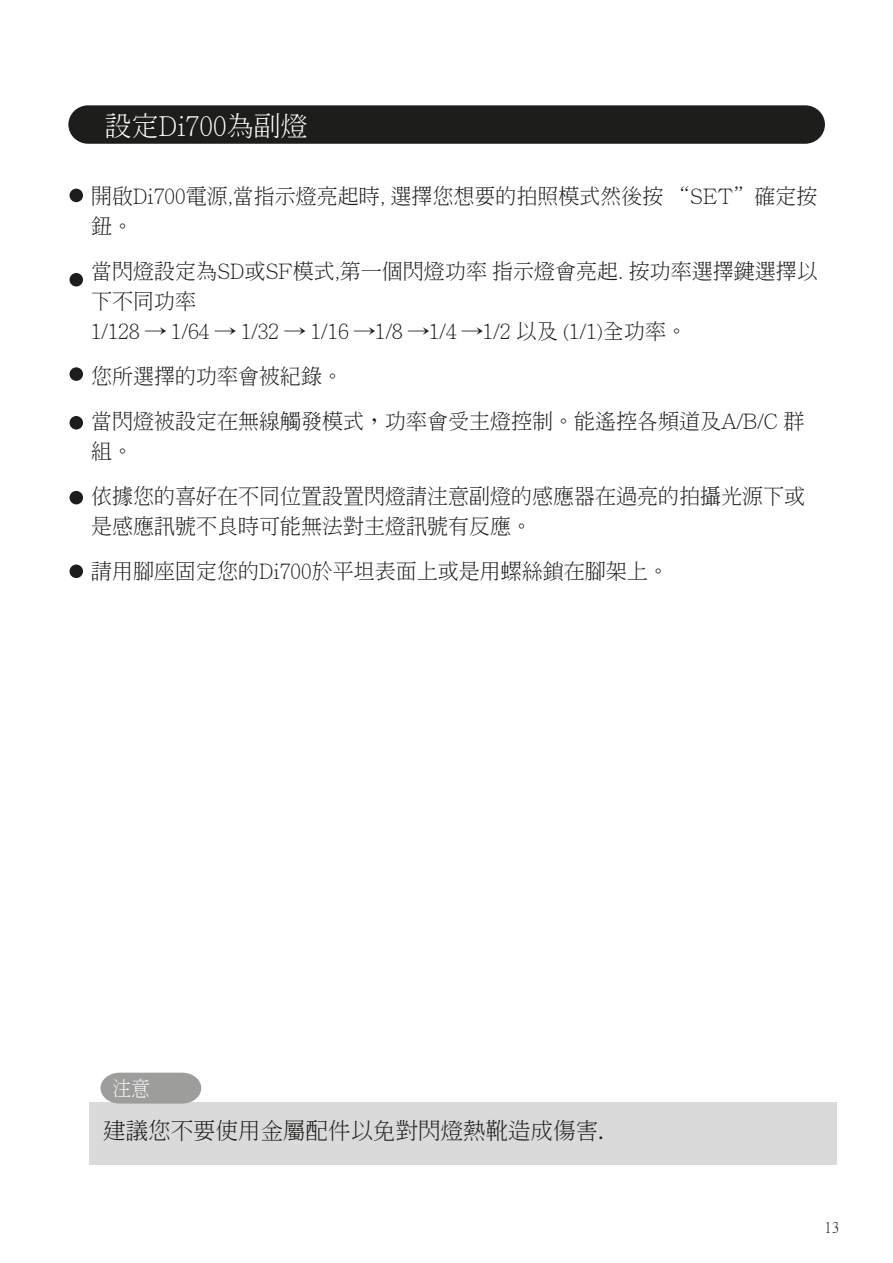
<style>
.page{position:relative;width:893px;height:1263px;background:#fff}
.page>*{position:absolute;margin:0;border:0;box-sizing:border-box;transform-origin:0 0}
.t1{font:300 27px "Adobe Ming Std";color:#fff}
.t2{font:300 22.5px "Adobe Ming Std";color:#1d1d1b}
.t3{font:300 21px/30px "Adobe Ming Std";color:#1d1d1b}
.t4{font:300 20.4px "Adobe Ming Std";color:#fff;scale:.9 1}
.t5{font:15px "Ming Li U";color:#1d1d1b}
.s1{font-family:"Myriad Pro";font-weight:400}
</style>
<div class="page">
<div style="left:68px;top:105px;width:757px;height:39px;background:#1d1d1b"></div>
<div style="left:90px;top:1102px;width:747px;height:62px;background:#dadada"></div>
<svg style="left:101px;top:1073px;width:100px;height:30px;background:#a3a3a2"></svg>
<div style="left:70px;top:189px;width:13px;height:13px;background:#1d1d1b;border-radius:50%"></div>
<div style="left:70px;top:367px;width:13px;height:14px;background:#1d1d1b;border-radius:50%"></div>
<div style="left:70px;top:564px;width:13px;height:14px;background:#1d1d1b;border-radius:50%"></div>
<div style="left:70px;top:491px;width:13px;height:13px;background:#1d1d1b;border-radius:50%"></div>
<div style="left:70px;top:273px;width:13px;height:13px;background:#1d1d1b;border-radius:50%"></div>
<div style="left:70px;top:416px;width:13px;height:13px;background:#1d1d1b;border-radius:50%"></div>
<p class="t1" style="left:105px;top:111px;width:204px">設定Di700為副燈</p>
<p class="t3" style="left:91px;top:181px;width:728px">開啟Di700電源,當指示燈亮起時, 選擇您想要的拍照模式然後按 “SET”確定按鈕。</p>
<p class="t3" style="left:91px;top:256px;width:728px">當閃燈設定為SD或SF模式,第一個閃燈功率 指示燈會亮起. 按功率選擇鍵選擇以下不同功率<br>1/128 → 1/64 → 1/32 → 1/16 →1/8 →1/4 →1/2 以及 (1/1)全功率。</p>
<p class="t3" style="left:91px;top:353px;width:715px;line-height:45px">您所選擇的功率會被紀錄。<br>當閃燈被設定在無線觸發模式，功率會受主燈控制。能遙控各頻道及A/B/C 群</p>
<p class="t3" style="left:91px;top:428px;width:715px;line-height:45px">組。<br>依據您的喜好在不同位置設置閃燈請注意副燈的感應器在過亮的拍攝光源下或</p>
<p class="t3" style="left:91px;top:503px;width:579px;line-height:45px">是感應訊號不良時可能無法對主燈訊號有反應。<br>請用腳座固定您的Di700於平坦表面上或是用螺絲鎖在腳架上。</p>
<p class="t4" style="left:113px;top:1077px;width:42px">注意</p>
<p class="t2" style="left:103px;top:1118px;width:501px">建議您不要使用金屬配件以免對閃燈熱靴造成傷害<span class="s1">.</span></p>
<p class="t5" style="left:824px;top:1220px;width:16px">13</p>
</div>
